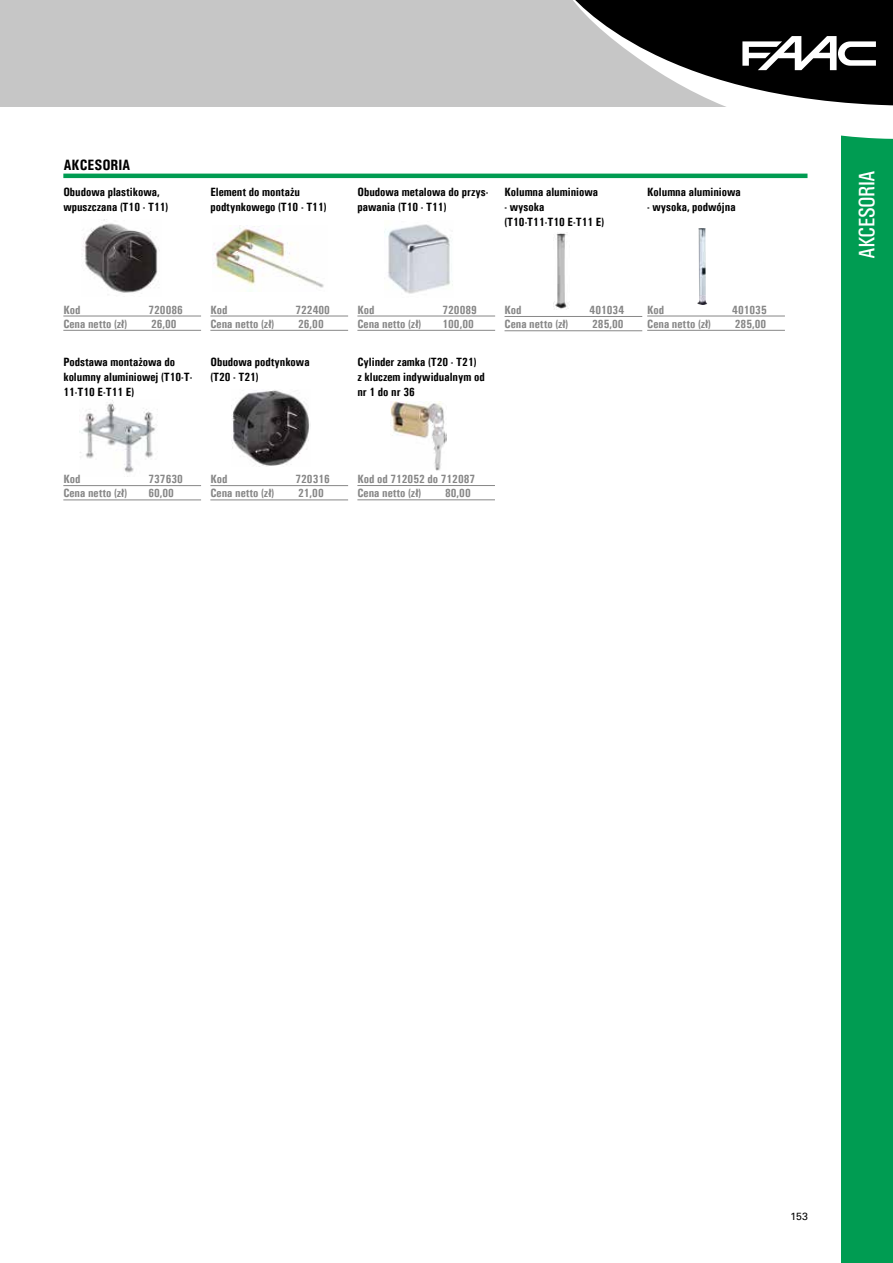
<style>
.page{position:relative;width:893px;height:1263px;background:#fff}
.page>*{position:absolute;margin:0;border:0;box-sizing:border-box;transform-origin:0 0}
.t1{font:22.5px "Univers Condensed";letter-spacing:-.025em;color:#fff}
.t2{font:700 condensed 15px "Univers";color:#000}
.t3{font:700 condensed 12px/15px "Univers";color:#000}
.t4{font:700 condensed 12px/14.2px "Univers";color:#878787}
.t5{font:10.5px "Univers Com 55 Roman";color:#000}
</style>
<div class="page">
<div style="left:842px;top:114px;width:51px;height:1149px;background:#009c52"></div>
<div style="left:0;top:0;width:893px;height:106px;background:#c6c6c6"></div>
<svg style="left:564px;top:0;width:329px;height:142px"></svg>
<svg style="left:574px;top:0;width:319px;height:106px"></svg>
<img style="left:390px;top:402px;width:56px;height:69px">
<hr style="left:63px;top:174px;width:744px;height:4px;background:#009c52">
<img style="left:83px;top:219px;width:77px;height:74px">
<img style="left:213px;top:226px;width:111px;height:62px">
<img style="left:384px;top:224px;width:69px;height:70px">
<img style="left:231px;top:390px;width:78px;height:77px">
<hr style="left:210px;top:316px;width:138px;height:1px;background:#878787">
<hr style="left:210px;top:330px;width:138px;height:1px;background:#878787">
<hr style="left:210px;top:485px;width:138px;height:1px;background:#878787">
<hr style="left:210px;top:499px;width:138px;height:1px;background:#878787">
<hr style="left:647px;top:316px;width:138px;height:1px;background:#878787">
<hr style="left:647px;top:330px;width:138px;height:1px;background:#878787">
<img style="left:697px;top:228px;width:10px;height:77px">
<hr style="left:357px;top:316px;width:138px;height:1px;background:#878787">
<hr style="left:357px;top:330px;width:138px;height:1px;background:#878787">
<img style="left:80px;top:400px;width:77px;height:73px">
<hr style="left:63px;top:485px;width:138px;height:1px;background:#878787">
<hr style="left:63px;top:499px;width:138px;height:1px;background:#878787">
<hr style="left:63px;top:316px;width:138px;height:1px;background:#878787">
<hr style="left:63px;top:330px;width:138px;height:1px;background:#878787">
<hr style="left:357px;top:485px;width:138px;height:1px;background:#878787">
<hr style="left:357px;top:499px;width:138px;height:1px;background:#878787">
<hr style="left:504px;top:316px;width:138px;height:1px;background:#878787">
<hr style="left:504px;top:330px;width:138px;height:1px;background:#878787">
<img style="left:553px;top:233px;width:16px;height:77px">
<p class="t2" style="left:63px;top:156px;width:69px">AKCESORIA</p>
<p class="t3" style="left:63px;top:184px;width:106px">Obudowa plastikowa, wpuszczana (T10 - T11)</p>
<p class="t3" style="left:210px;top:185px;width:118px">Element do montażu podtynkowego (T10 - T11)</p>
<p class="t3" style="left:357px;top:185px;width:132px">Obudowa metalowa do przys&shy;pawania (T10 - T11)</p>
<p class="t3" style="left:504px;top:185px;width:95px">Kolumna aluminiowa</p>
<p class="t3" style="left:504px;top:200px;width:101px">- wysoka (T10-T11-T10 E-T11 E)</p>
<p class="t3" style="left:647px;top:185px;width:95px">Kolumna aluminiowa</p>
<p class="t3" style="left:647px;top:200px;width:90px">- wysoka, podwójna</p>
<h1 class="t1" style="left:853px;top:259px;width:90px;rotate:-90deg">AKCESORIA</h1>
<p class="t4" style="left:63px;top:302px;width:19px">Kod</p>
<p class="t4" style="left:148px;top:302px;width:36px">720086</p>
<p class="t4" style="left:63px;top:316px;width:65px">Cena netto (zł)</p>
<p class="t4" style="left:151px;top:316px;width:27px">26,00</p>
<p class="t3" style="left:63px;top:354px;width:131px">Podstawa montażowa do kolumny aluminiowej (T10-T-<br>11-T10 E-T11 E)</p>
<p class="t4" style="left:210px;top:302px;width:19px">Kod</p>
<p class="t4" style="left:295px;top:302px;width:36px">722400</p>
<p class="t4" style="left:210px;top:316px;width:65px">Cena netto (zł)</p>
<p class="t4" style="left:298px;top:316px;width:27px">26,00</p>
<p class="t3" style="left:210px;top:354px;width:101px">Obudowa podtynkowa (T20 - T21)</p>
<p class="t4" style="left:357px;top:302px;width:19px">Kod</p>
<p class="t4" style="left:442px;top:302px;width:36px">720089</p>
<p class="t4" style="left:357px;top:316px;width:65px">Cena netto (zł)</p>
<p class="t4" style="left:442px;top:316px;width:33px">100,00</p>
<p class="t3" style="left:357px;top:354px;width:129px">Cylinder zamka (T20 - T21)<br>z kluczem indywidualnym od nr 1 do nr 36</p>
<p class="t4" style="left:504px;top:303px;width:19px">Kod</p>
<p class="t4" style="left:590px;top:303px;width:36px">401034</p>
<p class="t4" style="left:504px;top:317px;width:65px">Cena netto (zł)</p>
<p class="t4" style="left:592px;top:317px;width:33px">285,00</p>
<p class="t4" style="left:647px;top:302px;width:19px">Kod</p>
<p class="t4" style="left:732px;top:302px;width:36px">401035</p>
<p class="t4" style="left:647px;top:316px;width:65px">Cena netto (zł)</p>
<p class="t4" style="left:735px;top:316px;width:33px">285,00</p>
<p class="t4" style="left:63px;top:472px;width:19px">Kod</p>
<p class="t4" style="left:148px;top:472px;width:36px">737630</p>
<p class="t4" style="left:63px;top:486px;width:65px">Cena netto (zł)</p>
<p class="t4" style="left:148px;top:486px;width:27px">60,00</p>
<p class="t4" style="left:210px;top:472px;width:19px">Kod</p>
<p class="t4" style="left:295px;top:472px;width:36px">720316</p>
<p class="t4" style="left:210px;top:486px;width:65px">Cena netto (zł)</p>
<p class="t4" style="left:298px;top:486px;width:27px">21,00</p>
<p class="t4" style="left:357px;top:472px;width:119px">Kod od 712052 do 712087<br>Cena netto (zł)</p>
<p class="t4" style="left:445px;top:486px;width:27px">80,00</p>
<p class="t5" style="left:791px;top:1209px;width:19px">153</p>
</div>
